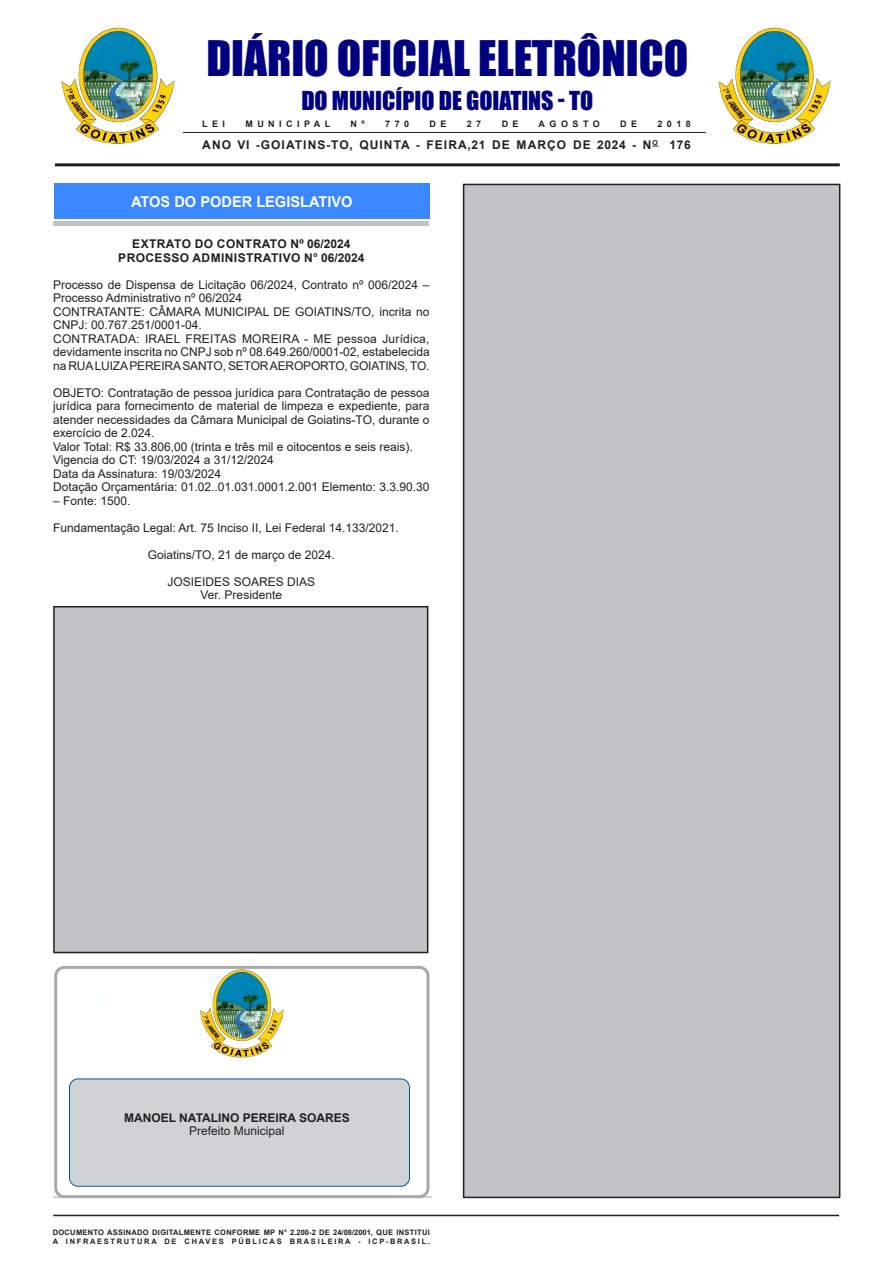
<style>
.page{position:relative;width:893px;height:1263px;background:#fff}
.page>*{position:absolute;margin:0;border:0;box-sizing:border-box;transform-origin:0 0}
.t1{font:45px "Impact";color:#000080}
.t2{font:24px "Impact";color:#000080}
.Chancela{font:700 15px "Arial";color:#fff}
.SEM_PARAGRAFO{font:12px/13.5px "Arial";color:#231f20}
.TITULOS{font:700 12px "Arial";letter-spacing:.035em;color:#231f20}
.TITULOS-2{font:700 12px "Arial";letter-spacing:.09em;color:#231f20}
.CARGO{font:12px "Arial";color:#231f20}
.CIDADE{font:12px "Arial";color:#231f20}
.NOME{font:700 12px "Arial";color:#231f20}
.NOME-2{font:700 9px "Arial";letter-spacing:.495em;color:#231f20}
.t3{font:700 7.5px "Arial";letter-spacing:.04em;color:#231f20}
.t4{font:700 7.5px "Arial";letter-spacing:.225em;color:#231f20}
</style>
<div class="page">
<hr style="left:53px;top:1215px;width:786px;height:1px;background:#231f20">
<hr style="left:55px;top:163px;width:785px;height:3px;background:#231f20">
<hr style="left:183px;top:132px;width:523px;height:1px;background:#231f20">
<div style="left:53px;top:189px;width:375px;height:37px;background:#c1c2c4"></div>
<div style="left:53px;top:186px;width:375px;height:35px;background:#fff"></div>
<div style="left:54px;top:184px;width:375px;height:35px;background:#3a87ff"></div>
<hr style="left:53px;top:1197px;width:379px;height:1px;background:#d1d2d4">
<img style="left:56px;top:967px;width:372px;height:230px">
<div style="left:54px;top:966px;width:375px;height:232px;border:3px solid #a8a9ad;border-radius:9px"></div>
<div style="left:70px;top:1079px;width:339px;height:107px;background:#d1d2d4;border-radius:9px"></div>
<div style="left:69px;top:1079px;width:341px;height:107px;border:1px solid #0057a8;border-radius:9px"></div>
<img style="left:198px;top:968px;width:88px;height:91px">
<img style="left:718px;top:27px;width:113px;height:117px">
<div style="left:464px;top:184px;width:376px;height:1013px;background:#c2c3c6"></div>
<div style="left:463px;top:184px;width:377px;height:1014px;border:2px solid #231f20"></div>
<div style="left:54px;top:607px;width:374px;height:345px;background:#c2c3c6"></div>
<div style="left:53px;top:606px;width:375px;height:347px;border:2px solid #231f20"></div>
<img style="left:61px;top:27px;width:114px;height:117px">
<p class="t1" style="left:206px;top:23px;width:483px">DIÁRIO OFICIAL ELETRÔNICO</p>
<p class="t2" style="left:301px;top:82px;width:294px">DO MUNICÍPIO DE GOIATINS - TO</p>
<p class="NOME-2" style="left:202px;top:117px;width:24px">LEI</p>
<p class="NOME-2" style="left:245px;top:117px;width:87px">MUNICIPAL</p>
<p class="NOME-2" style="left:351px;top:117px;width:16px">N º</p>
<p class="NOME-2" style="left:385px;top:117px;width:25px">770</p>
<p class="NOME-2" style="left:429px;top:117px;width:18px">D E</p>
<p class="NOME-2" style="left:467px;top:117px;width:16px">2 7</p>
<p class="NOME-2" style="left:502px;top:117px;width:18px">D E</p>
<p class="NOME-2" style="left:539px;top:117px;width:63px">AGOSTO</p>
<p class="NOME-2" style="left:620px;top:117px;width:18px">D E</p>
<p class="NOME-2" style="left:657px;top:117px;width:35px">2018</p>
<p class="TITULOS-2" style="left:202px;top:137px;width:490px">ANO VI -GOIATINS-TO, QUINTA - FEIRA,21 DE MARÇO DE 2024 - N<sup>O</sup> 176</p>
<p class="Chancela" style="left:131px;top:191px;width:223px">ATOS DO PODER LEGISLATIVO</p>
<p class="TITULOS" style="left:132px;top:235px;width:220px">EXTRATO DO CONTRATO Nº 06/2024</p>
<p class="TITULOS" style="left:118px;top:249px;width:248px">PROCESSO ADMINISTRATIVO N° 06/2024</p>
<p class="SEM_PARAGRAFO" style="left:53px;top:278px;width:378px">Processo de Dispensa de Licitação 06/2024, Contrato nº 006/2024 –<br>Processo Administrativo nº 06/2024</p>
<p class="SEM_PARAGRAFO" style="left:53px;top:305px;width:378px">CONTRATANTE: CÂMARA MUNICIPAL DE GOIATINS/TO, incrita no<br>CNPJ: 00.767.251/0001-04.</p>
<p class="SEM_PARAGRAFO" style="left:53px;top:332px;width:378px;text-align:justify">CONTRATADA: IRAEL FREITAS MOREIRA - ME pessoa Jurídica, devidamente inscrita no CNPJ sob nº 08.649.260/0001-02, estabelecida na RUA LUIZA PEREIRA SANTO, SETOR AEROPORTO, GOIATINS, TO.</p>
<p class="SEM_PARAGRAFO" style="left:53px;top:386px;width:378px;text-align:justify">OBJETO: Contratação de pessoa jurídica para Contratação de pessoa jurídica para fornecimento de material de limpeza e expediente, para atender necessidades da Câmara Municipal de Goiatins-TO, durante o exercício de 2.024.</p>
<p class="SEM_PARAGRAFO" style="left:53px;top:440px;width:361px">Valor Total: R$ 33.806,00 (trinta e três mil e oitocentos e seis reais).</p>
<p class="SEM_PARAGRAFO" style="left:53px;top:453px;width:222px">Vigencia do CT: 19/03/2024 a 31/12/2024</p>
<p class="SEM_PARAGRAFO" style="left:53px;top:467px;width:170px">Data da Assinatura: 19/03/2024</p>
<p class="SEM_PARAGRAFO" style="left:53px;top:480px;width:378px">Dotação Orçamentária: 01.02..01.031.0001.2.001 Elemento: 3.3.90.30</p>
<p class="SEM_PARAGRAFO" style="left:53px;top:494px;width:79px">– Fonte: 1500.</p>
<p class="SEM_PARAGRAFO" style="left:53px;top:521px;width:347px">Fundamentação Legal: Art. 75 Inciso II, Lei Federal 14.133/2021.</p>
<p class="CIDADE" style="left:148px;top:546px;width:189px">Goiatins/TO, 21 de março de 2024.</p>
<p class="CARGO" style="left:168px;top:573px;width:149px">JOSIEIDES SOARES DIAS</p>
<p class="CARGO" style="left:201px;top:587px;width:83px">Ver. Presidente</p>
<p class="NOME" style="left:124px;top:1109px;width:227px">MANOEL NATALINO PEREIRA SOARES</p>
<p class="CARGO" style="left:189px;top:1123px;width:97px">Prefeito Municipal</p>
<p class="t3" style="left:53px;top:1227px;width:379px">DOCUMENTO ASSINADO DIGITALMENTE CONFORME MP N° 2.200-2 DE 24/08/2001, QUE INSTITUI</p>
<p class="t4" style="left:53px;top:1236px;width:379px">A INFRAESTRUTURA DE CHAVES PÚBLICAS BRASILEIRA - ICP-BRASIL.</p>
</div>
